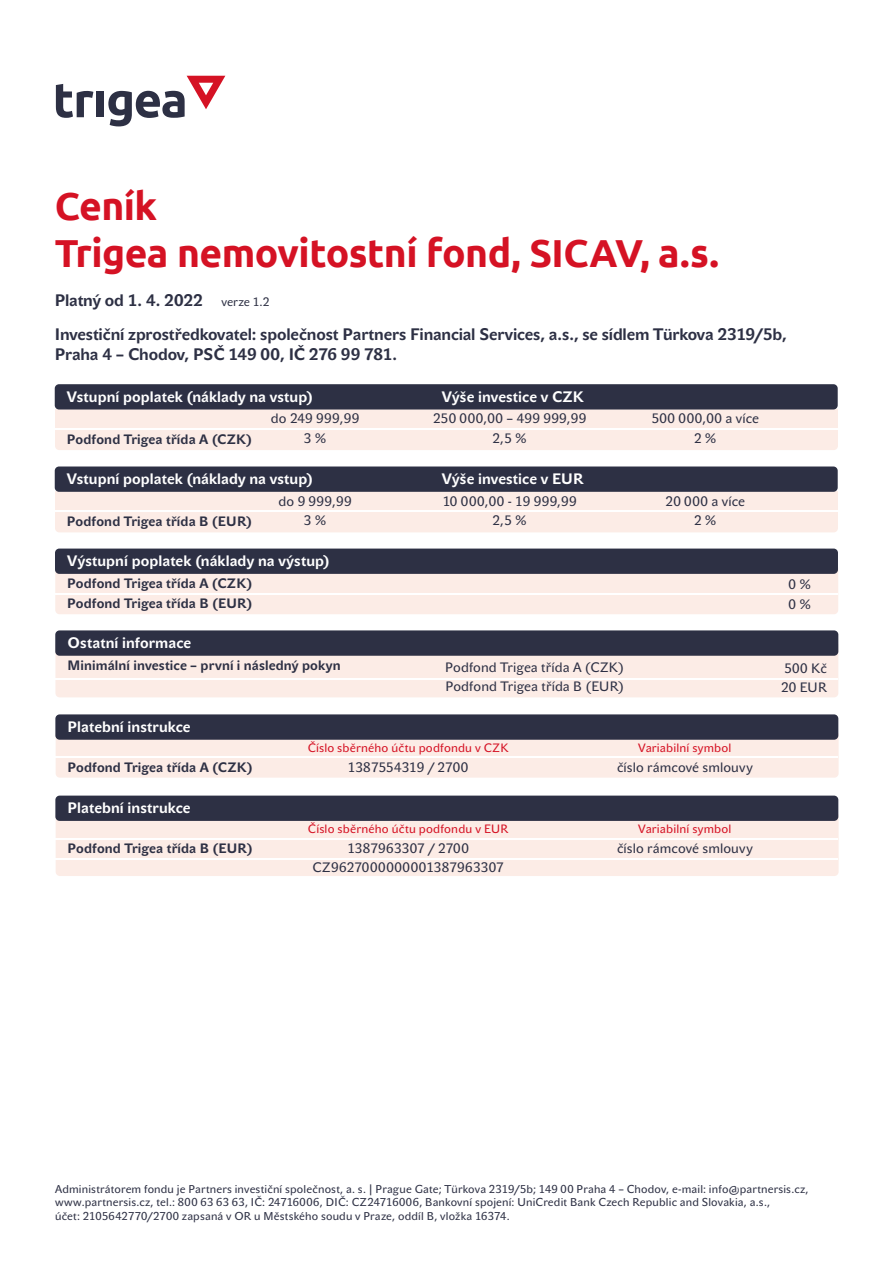
<style>
.page{position:relative;width:893px;height:1263px;background:#fff}
.page>*{position:absolute;margin:0;border:0;box-sizing:border-box;transform-origin:0 0}
.t1{font:700 39px/46.8px "Ubuntu";letter-spacing:-.015em;color:#d51224}
.t2{font:700 16.5px/34.2px "John Sans Text Pro";letter-spacing:-.01em;color:#2d3044}
.t3{font:700 15px "John Sans Text Pro";letter-spacing:.005em;color:#fff}
.t4{font:13.5px/19.5px "John Sans Text Pro";letter-spacing:.015em;color:#2d3044;text-align:center}
.t5{font:700 13.5px/19.5px "John Sans Text Pro";letter-spacing:.01em;color:#2d3044}
.t6{font:13.5px/19.5px "John Sans Text Pro";letter-spacing:.035em;color:#2d3044;text-align:center}
.t7{font:12px "John Sans Text Pro";letter-spacing:.015em;color:#d51224}
.t8{font:11.25px/13.5px "John Sans Text Pro";letter-spacing:.015em;color:#2d3044}
.s1{font-weight:400;font-size:12px}
</style>
<div class="page">
<svg style="left:56px;top:84px;width:37px;height:34px"></svg>
<div style="left:97px;top:91px;width:7px;height:26px;background:#2d3044"></div>
<svg style="left:108px;top:76px;width:117px;height:50px"></svg>
<div style="left:55px;top:409px;width:783px;height:41px;background:#fcece6"></div>
<div style="left:55px;top:491px;width:783px;height:41px;background:#fcece6"></div>
<div style="left:55px;top:384px;width:783px;height:25px;background:#2d3044;border-radius:4px"></div>
<div style="left:55px;top:466px;width:783px;height:26px;background:#2d3044;border-radius:4px"></div>
<div style="left:55px;top:572px;width:783px;height:42px;background:#fcece6"></div>
<div style="left:55px;top:549px;width:783px;height:25px;background:#2d3044;border-radius:4px"></div>
<div style="left:56px;top:733px;width:783px;height:45px;background:#fcece6"></div>
<div style="left:56px;top:814px;width:783px;height:62px;background:#fcece6"></div>
<div style="left:55px;top:714px;width:783px;height:26px;background:#2d3044;border-radius:4px"></div>
<div style="left:55px;top:796px;width:783px;height:25px;background:#2d3044;border-radius:4px"></div>
<hr style="left:55px;top:757px;width:783px;height:1px;background:#fff">
<hr style="left:55px;top:838px;width:783px;height:1px;background:#fff">
<hr style="left:55px;top:858px;width:783px;height:1px;background:#fff">
<div style="left:55px;top:654px;width:783px;height:43px;background:#fcece6"></div>
<div style="left:55px;top:630px;width:783px;height:26px;background:#2d3044;border-radius:4px"></div>
<hr style="left:55px;top:593px;width:783px;height:1px;background:#fff">
<hr style="left:55px;top:510px;width:783px;height:1px;background:#fff">
<hr style="left:55px;top:678px;width:783px;height:1px;background:#fff">
<hr style="left:55px;top:428px;width:783px;height:2px;background:#fff">
<h1 class="t1" style="left:55px;top:182px;width:666px">Ceník<br>Trigea nemovitostní fond, SICAV, a.s.</h1>
<h2 class="t2" style="left:55px;top:283px;width:734px">Platný od 1. 4. 2022 <span class="s1">verze 1.2<br></span>Investiční zprostředkovatel: společnost Partners Financial Services, a.s., se sídlem Türkova 2319/5b,</h2>
<h2 class="t2" style="left:55px;top:337px;width:344px">Praha 4 – Chodov, PSČ 149 00, IČ 276 99 781.</h2>
<h3 class="t3" style="left:67px;top:388px;width:248px">Vstupní poplatek (náklady na vstup)</h3>
<p class="t5" style="left:67px;top:430px;width:187px">Podfond Trigea třída A (CZK)</p>
<p class="t4" style="left:271px;top:409px;width:90px">do 249 999,99<br>3 %</p>
<h3 class="t3" style="left:67px;top:470px;width:248px">Vstupní poplatek (náklady na vstup)</h3>
<p class="t5" style="left:67px;top:512px;width:187px">Podfond Trigea třída B (EUR)</p>
<p class="t4" style="left:279px;top:491px;width:75px">do 9 999,99<br>3 %</p>
<h3 class="t3" style="left:67px;top:552px;width:264px">Výstupní poplatek (náklady na výstup)</h3>
<p class="t5" style="left:67px;top:574px;width:187px">Podfond Trigea třída A (CZK)<br>Podfond Trigea třída B (EUR)</p>
<h3 class="t3" style="left:68px;top:634px;width:125px">Ostatní informace</h3>
<p class="t5" style="left:68px;top:656px;width:275px">Minimální investice – první i následný pokyn</p>
<h3 class="t3" style="left:68px;top:718px;width:124px">Platební instrukce</h3>
<h3 class="t3" style="left:442px;top:388px;width:144px">Výše investice v CZK</h3>
<p class="t6" style="left:433px;top:409px;width:155px">250 000,00 – 499 999,99<br>2,5 %</p>
<h3 class="t3" style="left:442px;top:470px;width:143px">Výše investice v EUR</h3>
<p class="t6" style="left:443px;top:491px;width:136px">10 000,00 - 19 999,99<br>2,5 %</p>
<p class="t6" style="left:652px;top:409px;width:109px">500 000,00 a více<br>2 %</p>
<p class="t4" style="left:666px;top:491px;width:81px">20 000 a více<br>2 %</p>
<p class="t4" style="left:445px;top:657px;width:181px;text-align:left">Podfond Trigea třída A (CZK)<br>Podfond Trigea třída B (EUR)</p>
<p class="t5" style="left:68px;top:758px;width:187px">Podfond Trigea třída A (CZK)</p>
<h3 class="t3" style="left:68px;top:799px;width:124px">Platební instrukce</h3>
<p class="t5" style="left:68px;top:839px;width:187px">Podfond Trigea třída B (EUR)</p>
<p class="t7" style="left:308px;top:741px;width:202px">Číslo sběrného účtu podfondu v CZK</p>
<p class="t4" style="left:348px;top:757px;width:122px">1387554319 / 2700</p>
<p class="t7" style="left:308px;top:822px;width:202px">Číslo sběrného účtu podfondu v EUR</p>
<p class="t4" style="left:312px;top:838px;width:193px">1387963307 / 2700<br>CZ9627000000001387963307</p>
<p class="t7" style="left:638px;top:741px;width:95px">Variabilní symbol</p>
<p class="t4" style="left:617px;top:757px;width:137px">číslo rámcové smlouvy</p>
<p class="t7" style="left:638px;top:822px;width:95px">Variabilní symbol</p>
<p class="t4" style="left:617px;top:838px;width:137px">číslo rámcové smlouvy</p>
<p class="t4" style="left:789px;top:574px;width:24px;line-height:20.2px;text-align:left">0 %<br>0 %</p>
<p class="t4" style="left:781px;top:658px;width:47px;text-align:left">500 Kč<br>20 EUR</p>
<p class="t8" style="left:55px;top:1182px;width:755px">Administrátorem fondu je Partners investiční společnost, a. s. | Prague Gate; Türkova 2319/5b; 149 00 Praha 4 – Chodov, e-mail: info@partnersis.cz, www.partnersis.cz, tel.: 800 63 63 63, IČ: 24716006, DIČ: CZ24716006, Bankovní spojení: UniCredit Bank Czech Republic and Slovakia, a.s.,<br>účet: 2105642770/2700 zapsaná v OR u Městského soudu v Praze, oddíl B, vložka 16374.</p>
</div>
